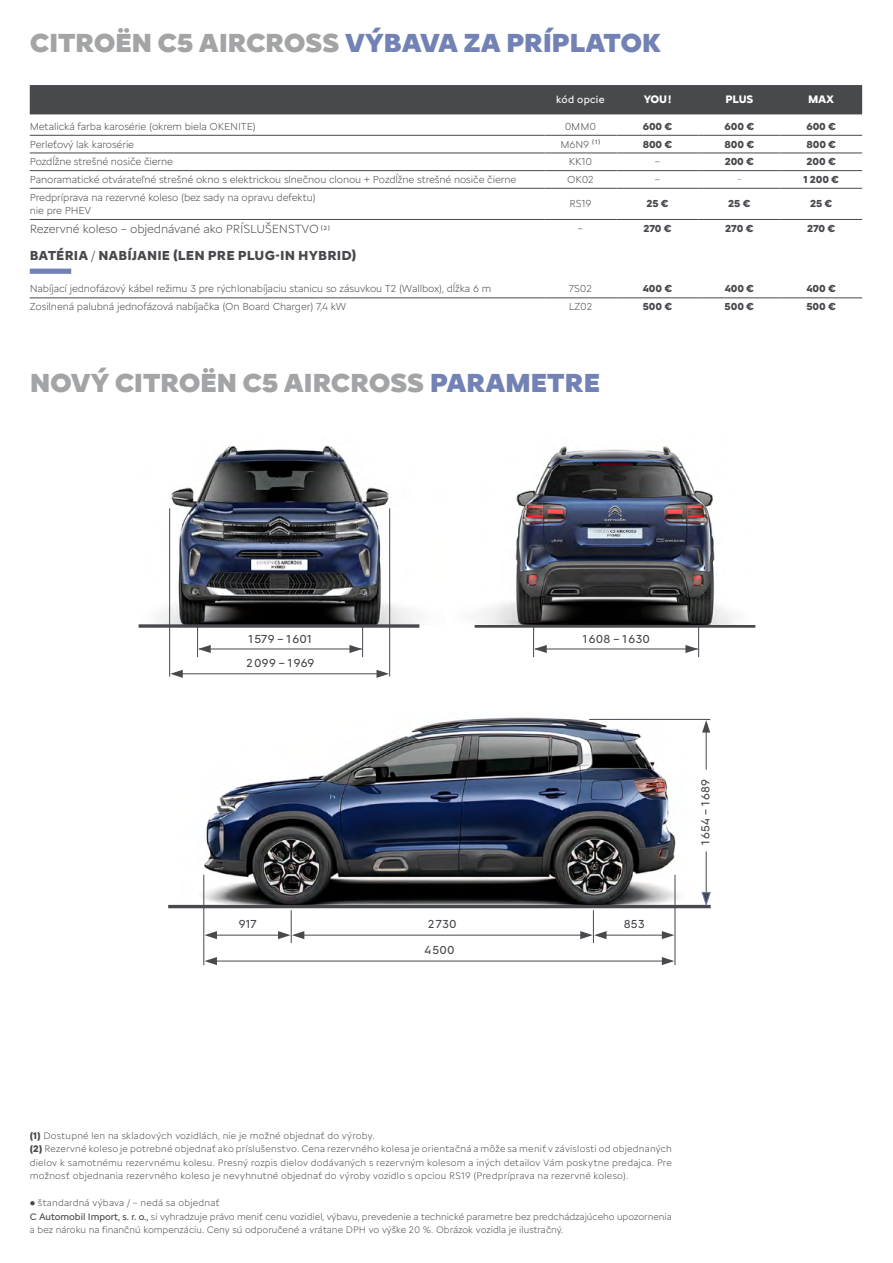
<style>
.page{position:relative;width:893px;height:1263px;background:#fff}
.page>*{position:absolute;margin:0;border:0;box-sizing:border-box;transform-origin:0 0}
.t1{font:900 27px "Citroen Type";letter-spacing:-.02em;color:#a3a4a6}
.t2{font:700 13.5px "Citroen Type";letter-spacing:.005em;color:#47494d}
.t3{font:300 12.3px "Citroen Type";letter-spacing:-.01em;color:#47494d}
.t4{font:12px "Citroen Type";letter-spacing:.02em;color:#47494d}
.t5{font:700 11.25px "Citroen Type";letter-spacing:-.02em;color:#fff}
.t6{font:300 10.5px/13.5px "Citroen Type";letter-spacing:-.01em;color:#47494d}
.t7{font:700 10.5px "Citroen Type";letter-spacing:-.01em;color:#47494d}
.t8{font:10.5px "Citroen Type";letter-spacing:.025em;color:#fff}
.t9{font:300 9.75px/13.5px "Citroen Type";letter-spacing:.02em;color:#47494d}
.t10{font:300 9.75px/13.5px "Citroen Type";color:#47494d}
.t11{font:300 7.65px "Citroen Type";color:#47494d}
.s1{color:#7282b5}
.s2{font-weight:300}
.s3{font-weight:700}
.s4{font-weight:400}
</style>
<div class="page">
<div style="left:30px;top:85px;width:832px;height:29px;background:#47494d"></div>
<hr style="left:30px;top:135px;width:514px;height:1px;background:#47494d">
<hr style="left:544px;top:135px;width:73px;height:1px;background:#47494d">
<hr style="left:617px;top:135px;width:81px;height:1px;background:#47494d">
<hr style="left:698px;top:135px;width:82px;height:1px;background:#47494d">
<hr style="left:780px;top:135px;width:82px;height:1px;background:#47494d">
<hr style="left:30px;top:153px;width:514px;height:1px;background:#47494d">
<hr style="left:544px;top:153px;width:73px;height:1px;background:#47494d">
<hr style="left:617px;top:153px;width:81px;height:1px;background:#47494d">
<hr style="left:698px;top:153px;width:82px;height:1px;background:#47494d">
<hr style="left:780px;top:153px;width:82px;height:1px;background:#47494d">
<hr style="left:30px;top:170px;width:514px;height:1px;background:#47494d">
<hr style="left:544px;top:170px;width:73px;height:1px;background:#47494d">
<hr style="left:617px;top:170px;width:81px;height:1px;background:#47494d">
<hr style="left:698px;top:170px;width:82px;height:1px;background:#47494d">
<hr style="left:780px;top:170px;width:82px;height:1px;background:#47494d">
<hr style="left:30px;top:188px;width:514px;height:1px;background:#47494d">
<hr style="left:544px;top:188px;width:73px;height:1px;background:#47494d">
<hr style="left:617px;top:188px;width:81px;height:1px;background:#47494d">
<hr style="left:698px;top:188px;width:82px;height:1px;background:#47494d">
<hr style="left:780px;top:188px;width:82px;height:1px;background:#47494d">
<hr style="left:30px;top:219px;width:514px;height:1px;background:#47494d">
<hr style="left:544px;top:219px;width:73px;height:1px;background:#47494d">
<hr style="left:617px;top:219px;width:81px;height:1px;background:#47494d">
<hr style="left:698px;top:219px;width:82px;height:1px;background:#47494d">
<hr style="left:780px;top:219px;width:82px;height:1px;background:#47494d">
<hr style="left:30px;top:298px;width:514px;height:1px;background:#47494d">
<hr style="left:544px;top:298px;width:73px;height:1px;background:#47494d">
<hr style="left:617px;top:298px;width:81px;height:1px;background:#47494d">
<hr style="left:698px;top:298px;width:82px;height:1px;background:#47494d">
<hr style="left:780px;top:298px;width:82px;height:1px;background:#47494d">
<div style="left:30px;top:269px;width:41px;height:5px;background:#7282b5"></div>
<img style="left:158px;top:445px;width:258px;height:179px">
<hr style="left:169px;top:508px;width:1px;height:168px;background:#47494d">
<hr style="left:389px;top:508px;width:1px;height:168px;background:#47494d">
<svg style="left:139px;top:624px;width:280px;height:4px"></svg>
<svg style="left:475px;top:624px;width:280px;height:4px"></svg>
<hr style="left:197px;top:627px;width:1px;height:30px;background:#47494d">
<hr style="left:533px;top:627px;width:1px;height:30px;background:#47494d">
<hr style="left:362px;top:627px;width:1px;height:30px;background:#47494d">
<hr style="left:698px;top:627px;width:1px;height:30px;background:#47494d">
<hr style="left:199px;top:649px;width:163px;height:1px;background:#47494d">
<hr style="left:535px;top:649px;width:163px;height:1px;background:#47494d">
<hr style="left:180px;top:673px;width:199px;height:1px;background:#47494d">
<svg style="left:198px;top:645px;width:13px;height:8px"></svg>
<svg style="left:534px;top:645px;width:13px;height:8px"></svg>
<svg style="left:170px;top:670px;width:13px;height:8px"></svg>
<svg style="left:349px;top:645px;width:13px;height:8px"></svg>
<svg style="left:685px;top:645px;width:13px;height:8px"></svg>
<svg style="left:377px;top:670px;width:12px;height:8px"></svg>
<img style="left:480px;top:446px;width:253px;height:178px">
<img style="left:171px;top:717px;width:539px;height:188px">
<hr style="left:168px;top:905px;width:543px;height:3px;background:#47494d">
<hr style="left:291px;top:910px;width:1px;height:33px;background:#47494d">
<hr style="left:593px;top:910px;width:1px;height:33px;background:#47494d">
<hr style="left:675px;top:875px;width:1px;height:90px;background:#47494d">
<hr style="left:204px;top:875px;width:1px;height:90px;background:#47494d">
<hr style="left:706px;top:726px;width:1px;height:44px;background:#47494d">
<hr style="left:706px;top:851px;width:1px;height:44px;background:#47494d">
<svg style="left:702px;top:720px;width:8px;height:12px"></svg>
<svg style="left:701px;top:892px;width:10px;height:13px"></svg>
<hr style="left:589px;top:719px;width:121px;height:1px;background:#47494d">
<hr style="left:214px;top:961px;width:451px;height:1px;background:#47494d">
<svg style="left:204px;top:957px;width:13px;height:8px"></svg>
<svg style="left:662px;top:957px;width:12px;height:8px"></svg>
<hr style="left:214px;top:935px;width:66px;height:1px;background:#47494d">
<hr style="left:301px;top:935px;width:283px;height:1px;background:#47494d">
<hr style="left:605px;top:935px;width:61px;height:1px;background:#47494d">
<svg style="left:204px;top:931px;width:13px;height:8px"></svg>
<svg style="left:278px;top:931px;width:26px;height:8px"></svg>
<svg style="left:580px;top:931px;width:27px;height:8px"></svg>
<svg style="left:662px;top:931px;width:12px;height:8px"></svg>
<h1 class="t1" style="left:30px;top:22px;width:633px">CITROËN C5 AIRCROSS <span class="s1">VÝBAVA ZA PRÍPLATOK</span></h1>
<p class="t8" style="left:556px;top:91px;width:50px">kód opcie</p>
<p class="t5" style="left:644px;top:91px;width:29px">YOU!</p>
<p class="t5" style="left:725px;top:91px;width:29px">PLUS</p>
<p class="t5" style="left:808px;top:91px;width:28px">MAX</p>
<p class="t6" style="left:30px;top:119px;width:227px">Metalická farba karosérie (okrem biela OKENITE)</p>
<p class="t6" style="left:565px;top:119px;width:33px">0MM0</p>
<p class="t7" style="left:643px;top:118px;width:31px">600 €</p>
<p class="t7" style="left:724px;top:118px;width:31px">600 €</p>
<p class="t7" style="left:806px;top:118px;width:31px">600 €</p>
<p class="t6" style="left:30px;top:137px;width:106px">Perleťový lak karosérie</p>
<p class="t6" style="left:560px;top:137px;width:42px">M6N9 <sup>(</sup> <sup>1</sup> <sup>)</sup></p>
<p class="t7" style="left:643px;top:136px;width:31px">800 €</p>
<p class="t7" style="left:724px;top:136px;width:31px">800 €</p>
<p class="t7" style="left:806px;top:136px;width:31px">800 €</p>
<p class="t6" style="left:30px;top:154px;width:145px">Pozdĺžne strešné nosiče čierne</p>
<p class="t6" style="left:569px;top:154px;width:25px">KK10</p>
<p class="t6" style="left:655px;top:154px;width:7px">–</p>
<p class="t7" style="left:725px;top:154px;width:31px">200 €</p>
<p class="t7" style="left:807px;top:154px;width:31px">200 €</p>
<p class="t6" style="left:30px;top:172px;width:488px">Panoramatické otvárateľné strešné okno s elektrickou slnečnou clonou + Pozdĺžne strešné nosiče čierne</p>
<p class="t6" style="left:567px;top:172px;width:28px">OK02</p>
<p class="t6" style="left:655px;top:172px;width:7px">–</p>
<p class="t11" style="left:737px;top:174px;width:5px">–</p>
<p class="t7" style="left:803px;top:171px;width:37px">1 200 €</p>
<p class="t6" style="left:30px;top:190px;width:287px">Predpríprava na rezervné koleso (bez sady na opravu defektu) nie pre PHEV</p>
<p class="t6" style="left:569px;top:196px;width:24px">RS19</p>
<p class="t7" style="left:646px;top:196px;width:24px">25 €</p>
<p class="t7" style="left:728px;top:196px;width:24px">25 €</p>
<p class="t7" style="left:810px;top:196px;width:24px">25 €</p>
<p class="t3" style="left:30px;top:220px;width:302px">Rezervné koleso – objednávané ako PRÍSLUŠENSTVO <sup>(</sup> <sup>2</sup> <sup>)</sup></p>
<p class="t6" style="left:578px;top:221px;width:7px">–</p>
<p class="t7" style="left:643px;top:221px;width:30px">270 €</p>
<p class="t7" style="left:725px;top:221px;width:30px">270 €</p>
<p class="t7" style="left:807px;top:221px;width:30px">270 €</p>
<p class="t2" style="left:30px;top:245px;width:328px">BATÉRIA <span class="s2">/</span> NABÍJANIE (LEN PRE PLUG-IN HYBRID)</p>
<p class="t6" style="left:30px;top:281px;width:463px">Nabíjací jednofázový kábel režimu 3 pre rýchlonabíjaciu stanicu so zásuvkou T2 (Wallbox), dĺžka 6 m</p>
<p class="t6" style="left:569px;top:281px;width:24px">7S02</p>
<p class="t7" style="left:643px;top:281px;width:31px">400 €</p>
<p class="t7" style="left:725px;top:281px;width:31px">400 €</p>
<p class="t7" style="left:806px;top:281px;width:31px">400 €</p>
<p class="t6" style="left:30px;top:299px;width:318px">Zosilnená palubná jednofázová nabíjačka (On Board Charger) 7,4 kW</p>
<p class="t6" style="left:569px;top:299px;width:25px">LZ02</p>
<p class="t7" style="left:643px;top:299px;width:31px">500 €</p>
<p class="t7" style="left:725px;top:299px;width:31px">500 €</p>
<p class="t7" style="left:806px;top:299px;width:31px">500 €</p>
<h1 class="t1" style="left:30px;top:363px;width:572px">NOVÝ CITROËN C5 AIRCROSS <span class="s1">PARAMETRE</span></h1>
<p class="t4" style="left:248px;top:629px;width:65px">1579 – 1601</p>
<p class="t4" style="left:583px;top:629px;width:69px">1608 – 1630</p>
<p class="t4" style="left:246px;top:654px;width:69px">2099 – 1969</p>
<p class="t4" style="left:239px;top:915px;width:20px">917</p>
<p class="t4" style="left:428px;top:915px;width:30px">2730</p>
<p class="t4" style="left:624px;top:915px;width:22px">853</p>
<p class="t4" style="left:424px;top:941px;width:32px">4500</p>
<p class="t4" style="left:696px;top:845px;width:67px;rotate:-90deg">1654 – 1689</p>
<p class="t9" style="left:30px;top:1128px;width:644px"><span class="s3">(1)</span> Dostupné len na skladových vozidlách, nie je možné objednať do výroby.<br><span class="s3">(2)</span> Rezervné koleso je potrebné objednať ako príslušenstvo. Cena rezervného kolesa je orientačná a môže sa meniť v závislosti od objednaných dielov k samotnému rezervnému kolesu. Presný rozpis dielov dodávaných s rezervným kolesom a iných detailov Vám poskytne predajca. Pre možnosť objednania rezervného koleso je nevyhnutné objednať do výroby vozidlo s opciou RS19 (Predpríprava na rezervné koleso).</p>
<p class="t10" style="left:30px;top:1195px;width:644px">● štandardná výbava / – nedá sa objednať<br><span class="s4">C Automobil Import, s. r. o.,</span> si vyhradzuje právo meniť cenu vozidiel, výbavu, prevedenie a technické parametre bez predchádzajúceho upozornenia a bez nároku na finančnú kompenzáciu. Ceny sú odporučené a vrátane DPH vo výške 20 %. Obrázok vozidla je ilustračný.</p>
</div>
